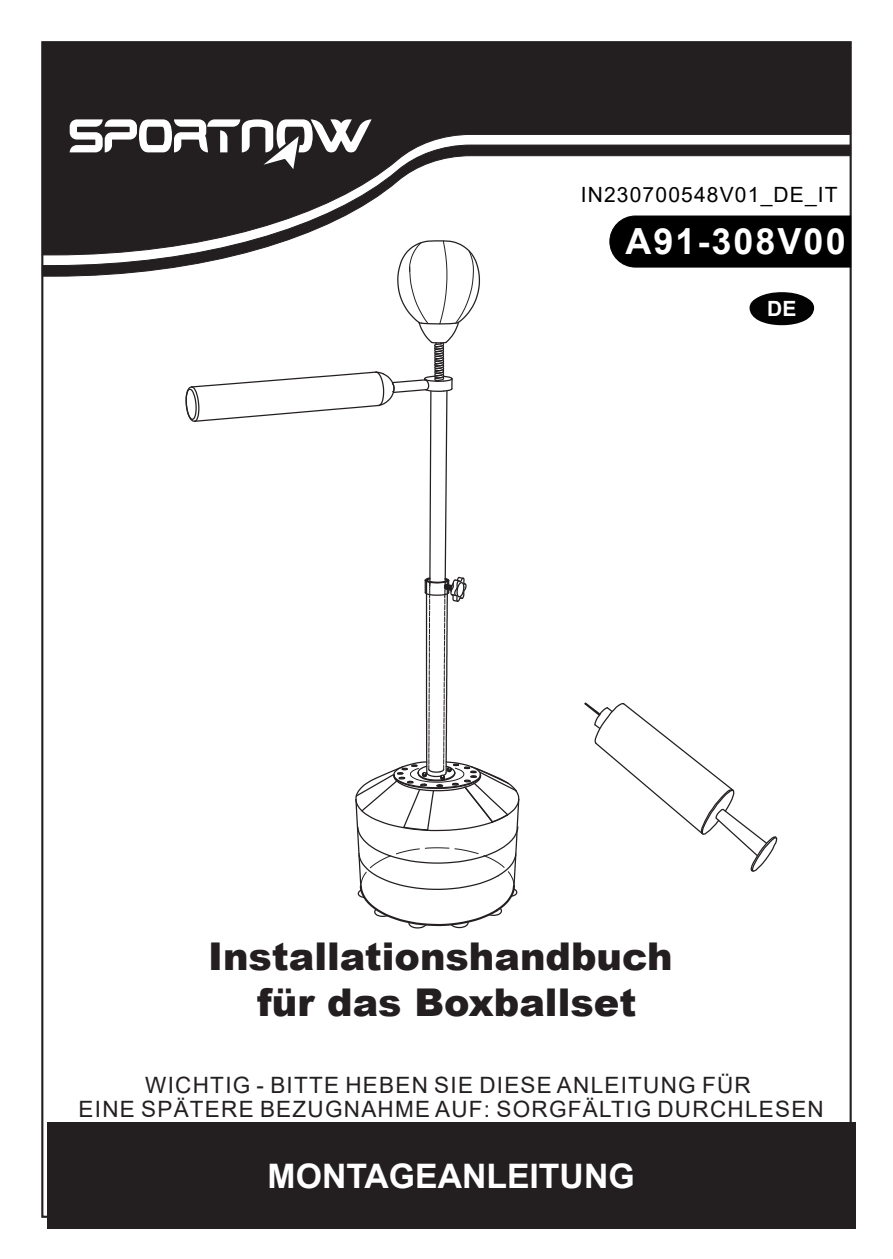
<style>
.page{position:relative;width:893px;height:1259px;background:#fff}
.page>*{position:absolute;margin:0;border:0;box-sizing:border-box;transform-origin:0 0}
.t1{font:900 38.25px/45.9px "Arial";color:#231f20;text-align:center}
.t2{font:700 36px "Arial";letter-spacing:.055em;color:#fff}
.t3{font:700 33.75px "Arial";color:#fff}
.t4{font:22.5px/24px "Arial";letter-spacing:.055em;color:#231f20;text-align:center}
.t5{font:21px "Arial";letter-spacing:.055em;color:#000}
.t6{font:700 21px "Arial";color:#fff}
</style>
<div class="page">
<svg style="left:185px;top:277px;width:335px;height:652px"></svg>
<svg style="left:584px;top:702px;width:194px;height:170px"></svg>
<svg style="left:41px;top:41px;width:810px;height:103px;background:#2e2b2c"></svg>
<svg style="left:41px;top:144px;width:810px;height:133px"></svg>
<svg style="left:70px;top:119px;width:301px;height:50px"></svg>
<div style="left:609px;top:215px;width:242px;height:53px;background:#000"></div>
<svg style="left:749px;top:292px;width:65px;height:34px"></svg>
<div style="left:47px;top:1122px;width:808px;height:106px;background:#231f20"></div>
<p class="t5" style="left:580px;top:180px;width:258px">IN230700548V01_DE_IT</p>
<h2 class="t2" style="left:625px;top:216px;width:222px">A91-308V00</h2>
<p class="t6" style="left:767px;top:294px;width:31px">DE</p>
<h1 class="t1" style="left:208px;top:932px;width:466px">Installationshandbuch für das Boxballset</h1>
<p class="t4" style="left:79px;top:1073px;width:746px">WICHTIG - BITTE HEBEN SIE DIESE ANLEITUNG FÜR<br>EINE SPÄTERE BEZUGNAHME AUF: SORGFÄLTIG DURCHLESEN</p>
<h3 class="t3" style="left:267px;top:1152px;width:368px">MONTAGEANLEITUNG</h3>
</div>
